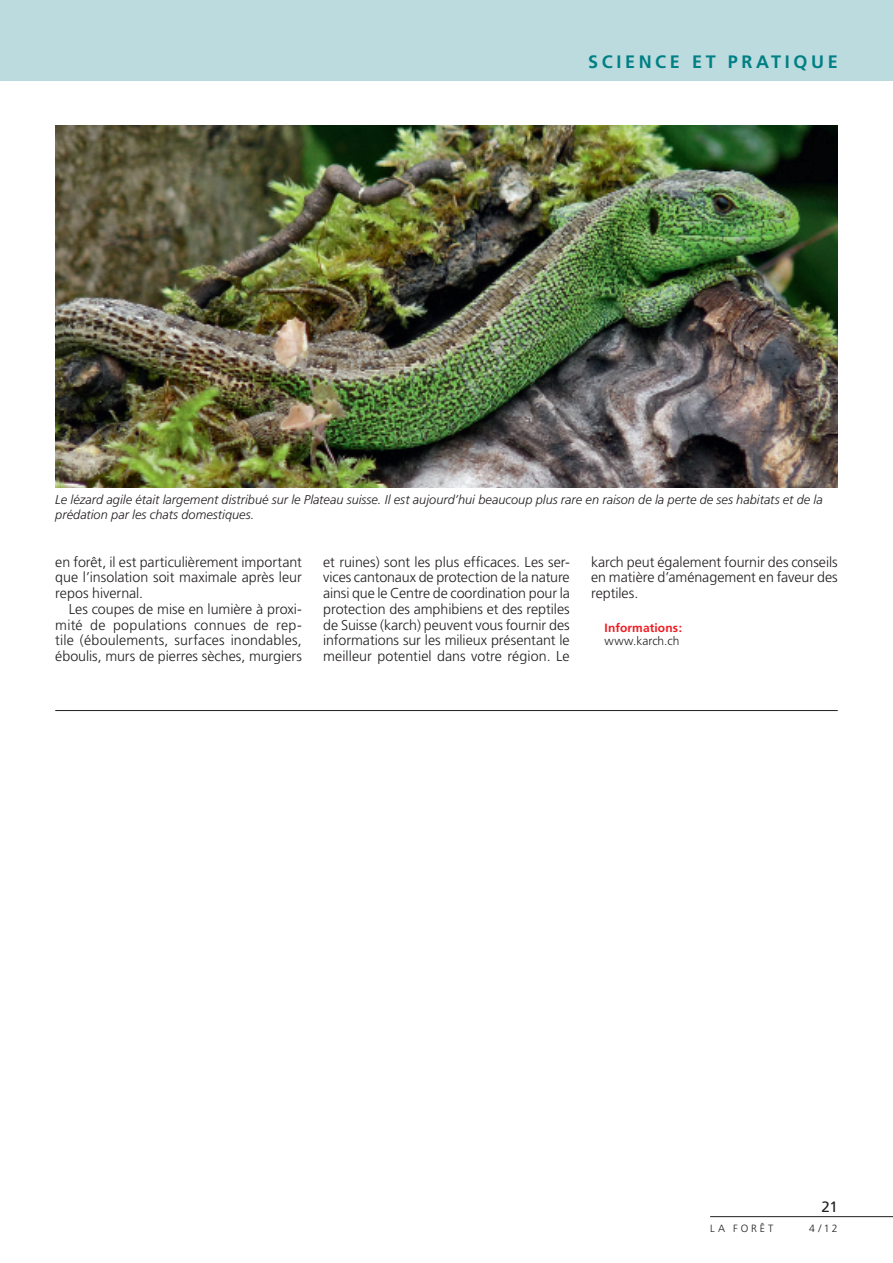
<style>
.page{position:relative;width:893px;height:1263px;background:#fff}
.page>*{position:absolute;margin:0;border:0;box-sizing:border-box;transform-origin:0 0}
.t1{font:700 18px "Frutiger";letter-spacing:.2em;color:#008085}
.t2{font:15px "Frutiger";color:#231f20}
.Texte_de_base{font:300 14.25px/15.8px "Frutiger";color:#231f20;text-align:justify}
.Légendes_indd{font:italic 300 12.75px/15.8px "Frutiger";color:#231f20}
.Texte_en_bref{font:700 12px "Frutiger";letter-spacing:.01em;color:#ee1d23}
.Texte_en_bref-2{font:300 12px "Frutiger";color:#231f20}
.t3{font:300 10.5px "Frutiger";letter-spacing:.275em;color:#231f20}
</style>
<div class="page">
<hr style="left:710px;top:1216px;width:183px;height:1px;background:#231f20">
<div style="left:0;top:0;width:893px;height:81px;background:#bcdbde"></div>
<img style="left:55px;top:125px;width:783px;height:363px">
<hr style="left:55px;top:710px;width:783px;height:1px;background:#231f20">
<p class="t1" style="left:588px;top:51px;width:251px">SCIENCE ET PRATIQUE</p>
<p class="Légendes_indd" style="left:55px;top:491px;width:769px">Le lézard agile était largement distribué sur le Plateau suisse. Il est aujourd’hui beaucoup plus rare en raison de la perte de ses habitats et de la prédation par les chats domestiques.</p>
<p class="Texte_de_base" style="left:55px;top:554px;width:248px">en forêt, il est particulièrement important que l’insolation soit maximale après leur repos hivernal.</p>
<p class="Texte_de_base" style="left:55px;top:601px;width:248px;text-indent:14px">Les coupes de mise en lumière à proxi&shy;mité de populations connues de rep&shy;tile (éboulements, surfaces inondables, éboulis, murs de pierres sèches, murgiers</p>
<p class="Texte_de_base" style="left:323px;top:554px;width:248px">et ruines) sont les plus efficaces. Les ser&shy;vices cantonaux de protection de la nature ainsi que le Centre de coordination pour la protection des amphibiens et des reptiles de Suisse (karch) peuvent vous fournir des informations sur les milieux présentant le meilleur potentiel dans votre région. Le</p>
<p class="Texte_de_base" style="left:591px;top:554px;width:248px">karch peut également fournir des conseils en matière d’aménagement en faveur des reptiles.</p>
<p class="Texte_en_bref" style="left:605px;top:620px;width:79px">Informations:</p>
<p class="Texte_en_bref-2" style="left:605px;top:634px;width:76px">www.karch.ch</p>
<p class="t2" style="left:821px;top:1198px;width:18px">21</p>
<p class="t3" style="left:710px;top:1222px;width:65px">LA FORÊT</p>
<p class="t3" style="left:809px;top:1222px;width:30px">4/12</p>
</div>
